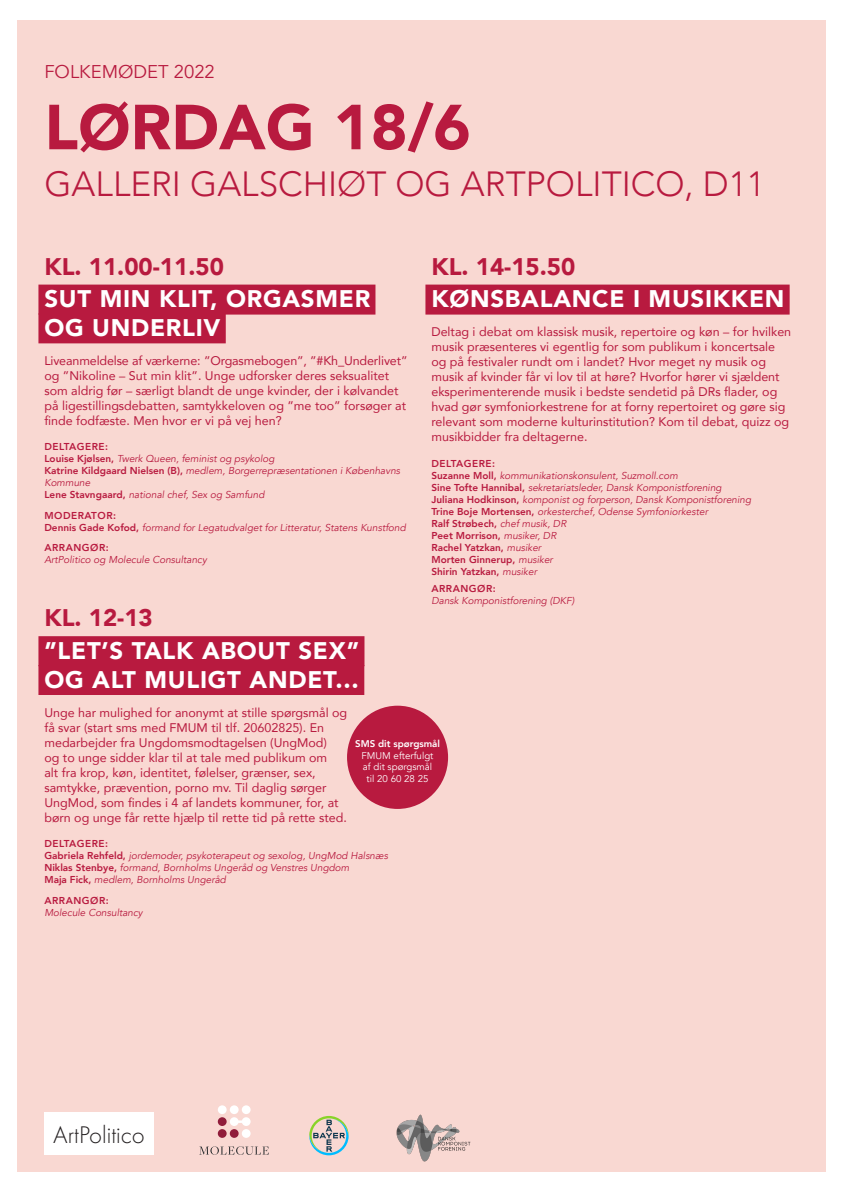
<style>
.page{position:relative;width:843px;height:1192px;background:#fff}
.page>*{position:absolute;margin:0;border:0;box-sizing:border-box;transform-origin:0 0}
.Dato{font:900 62.9px "Avenir";color:#b81a3f}
.Dato-2{font:300 34.95px "Avenir";color:#b81a3f}
.Dato-3{font:300 24.95px "Futura PT";color:#231f20}
.Stor_titel{font:900 24px "Avenir";letter-spacing:.03em;color:#fff}
.stor_tid{font:900 24px "Avenir";color:#b81a3f}
.Dato-4{font:18.45px "Avenir";color:#b81a3f}
.stort_tekst{font:12.5px/15px "Avenir";color:#b81a3f}
.Stor_navn{font:italic 10px/12px "Avenir";color:#b81a3f}
.Stor_navn-2{font:800 10px "Avenir";color:#b81a3f}
.Stor_deltager{font:800 10px "Avenir";letter-spacing:.05em;color:#b81a3f}
.Deltager__overskrift{font:800 10px "Avenir";letter-spacing:.05em;color:#b81a3f}
.Navne{font:9.7px/11.7px "Avenir";color:#fff;text-align:center}
.s1{font-weight:800;font-style:normal}
.s2{font-weight:400;font-style:italic}
.s3{font-weight:800}
</style>
<div class="page">
<div style="left:17px;top:20px;width:808px;height:1152px;background:#f9d8d2"></div>
<div style="left:38px;top:285px;width:337px;height:30px;background:#b81a3f"></div>
<div style="left:38px;top:313px;width:188px;height:30px;background:#b81a3f"></div>
<div style="left:38px;top:636px;width:326px;height:30px;background:#b81a3f"></div>
<div style="left:38px;top:665px;width:326px;height:30px;background:#b81a3f"></div>
<div style="left:425px;top:285px;width:364px;height:30px;background:#b81a3f"></div>
<div style="left:347px;top:706px;width:101px;height:103px;background:#b81a3f;border-radius:50%"></div>
<div style="left:44px;top:1112px;width:110px;height:43px;background:#fff"></div>
<svg style="left:199px;top:1146px;width:70px;height:9px"></svg>
<div style="left:218px;top:1117px;width:9px;height:9px;background:#901c3a;border-radius:50%"></div>
<div style="left:218px;top:1129px;width:9px;height:9px;background:#901c3a;border-radius:50%"></div>
<div style="left:230px;top:1129px;width:9px;height:9px;background:#901c3a;border-radius:50%"></div>
<div style="left:218px;top:1105px;width:9px;height:9px;background:#fff;border-radius:50%"></div>
<div style="left:230px;top:1105px;width:9px;height:9px;background:#fff;border-radius:50%"></div>
<div style="left:242px;top:1105px;width:8px;height:9px;background:#fff;border-radius:50%"></div>
<div style="left:242px;top:1129px;width:8px;height:9px;background:#fff;border-radius:50%"></div>
<svg style="left:230px;top:1117px;width:20px;height:9px"></svg>
<svg style="left:309px;top:1116px;width:40px;height:39px"></svg>
<img style="left:396px;top:1114px;width:75px;height:48px">
<p class="Dato-4" style="left:44px;top:61px;width:172px">FOLKEMØDET 2022</p>
<p class="Dato" style="left:44px;top:73px;width:428px">LØRDAG 18/6</p>
<p class="Dato-2" style="left:44px;top:163px;width:722px">GALLERI GALSCHIØT OG ARTPOLITICO, D11</p>
<p class="stor_tid" style="left:44px;top:246px;width:181px">KL. 11.00-11.50</p>
<p class="Stor_titel" style="left:44px;top:278px;width:327px">SUT MIN KLIT, ORGASMER</p>
<p class="Stor_titel" style="left:44px;top:307px;width:178px">OG UNDERLIV</p>
<p class="stort_tekst" style="left:44px;top:353px;width:364px">Liveanmeldelse af værkerne: ”Orgasmebogen”, ”#Kh_Underlivet” og ”Nikoline – Sut min klit”. Unge udforsker deres seksualitet som aldrig før – særligt blandt de unge kvinder, der i kølvandet på ligestillingsdebatten, samtykkeloven og ”me too” forsøger at finde fodfæste. Men hvor er vi på vej hen?</p>
<p class="Stor_deltager" style="left:44px;top:439px;width:65px">DELTAGERE:</p>
<p class="Stor_navn" style="left:44px;top:453px;width:232px"><span class="s1">Louise Kjølsen,</span> Twerk Queen, feminist og psykolog</p>
<p class="Stor_navn" style="left:44px;top:465px;width:357px"><span class="s1">Katrine Kildgaard Nielsen (B),</span> medlem, Borgerrepræsentationen i Københavns<br>Kommune</p>
<p class="Stor_navn" style="left:44px;top:489px;width:222px"><span class="s1">Lene Stavngaard,</span> national chef, Sex og Samfund</p>
<p class="Stor_deltager" style="left:44px;top:508px;width:73px">MODERATOR:</p>
<p class="Stor_navn" style="left:44px;top:522px;width:363px"><span class="s1">Dennis Gade Kofod,</span> formand for Legatudvalget for Litteratur, Statens Kunstfond</p>
<p class="Stor_deltager" style="left:44px;top:540px;width:66px">ARRANGØR:</p>
<p class="Stor_navn" style="left:44px;top:554px;width:164px">ArtPolitico og Molecule Consultancy</p>
<p class="stor_tid" style="left:431px;top:246px;width:145px">KL. 14-15.50</p>
<p class="Stor_titel" style="left:431px;top:278px;width:354px">KØNSBALANCE I MUSIKKEN</p>
<p class="stort_tekst" style="left:431px;top:324px;width:361px">Deltag i debat om klassisk musik, repertoire og køn – for hvilken musik præsenteres vi egentlig for som publikum i koncertsale og på festivaler rundt om i landet? Hvor meget ny musik og musik af kvinder får vi lov til at høre? Hvorfor hører vi sjældent eksperimenterende musik i bedste sendetid på DRs flader, og hvad gør symfoniorkestrene for at forny repertoiret og gøre sig relevant som moderne kulturinstitution? Kom til debat, quizz og musikbidder fra deltagerne.</p>
<p class="Stor_deltager" style="left:431px;top:455px;width:65px">DELTAGERE:</p>
<p class="Stor_navn" style="left:431px;top:469px;width:248px"><span class="s1">Suzanne Moll,</span> kommunikationskonsulent, Suzmoll.com</p>
<p class="Stor_navn" style="left:431px;top:481px;width:292px"><span class="s1">Sine Tofte Hannibal,</span> sekretariatsleder, Dansk Komponistforening</p>
<p class="Stor_navn" style="left:431px;top:493px;width:321px"><span class="s1">Juliana Hodkinson,</span> komponist og forperson, Dansk Komponistforening</p>
<p class="Stor_navn" style="left:431px;top:505px;width:278px"><span class="s1">Trine Boje Mortensen,</span> orkesterchef, Odense Symfoniorkester</p>
<p class="Stor_navn-2" style="left:431px;top:515px;width:136px">Ralf Strøbech, <span class="s2">chef musik, DR</span></p>
<p class="Stor_navn-2" style="left:431px;top:527px;width:126px">Peet Morrison, <span class="s2">musiker, DR</span></p>
<p class="Stor_navn-2" style="left:431px;top:539px;width:111px">Rachel Yatzkan, <span class="s2">musiker</span></p>
<p class="Stor_navn-2" style="left:431px;top:551px;width:123px">Morten Ginnerup, <span class="s2">musiker</span></p>
<p class="Stor_navn-2" style="left:431px;top:563px;width:107px">Shirin Yatzkan, <span class="s2">musiker</span></p>
<p class="Deltager__overskrift" style="left:431px;top:581px;width:66px">ARRANGØR:</p>
<p class="Stor_navn" style="left:431px;top:595px;width:144px">Dansk Komponistforening (DKF)</p>
<p class="stor_tid" style="left:44px;top:597px;width:110px">KL. 12-13</p>
<p class="Stor_titel" style="left:44px;top:630px;width:316px">”LET’S TALK ABOUT SEX”</p>
<p class="Stor_titel" style="left:44px;top:659px;width:316px">OG ALT MULIGT ANDET…</p>
<p class="stort_tekst" style="left:44px;top:704px;width:304px">Unge har mulighed for anonymt at stille spørgsmål og få svar (start sms med FMUM til tlf. 20602825). En medarbejder fra Ungdomsmodtagelsen (UngMod)<br>og to unge sidder klar til at tale med publikum om<br>alt fra krop, køn, identitet, følelser, grænser, sex, samtykke, prævention, porno mv. Til daglig sørger UngMod, som findes i 4 af landets kommuner, for, at børn og unge får rette hjælp til rette tid på rette sted.</p>
<p class="Stor_deltager" style="left:44px;top:836px;width:65px">DELTAGERE:</p>
<p class="Stor_navn" style="left:44px;top:850px;width:345px"><span class="s1">Gabriela Rehfeld,</span> jordemoder, psykoterapeut og sexolog, UngMod Halsnæs</p>
<p class="Stor_navn" style="left:44px;top:862px;width:306px"><span class="s1">Niklas Stenbye,</span> formand, Bornholms Ungeråd og Venstres Ungdom</p>
<p class="Stor_navn" style="left:44px;top:874px;width:183px"><span class="s1">Maja Fick,</span> medlem, Bornholms Ungeråd</p>
<p class="Stor_deltager" style="left:44px;top:892px;width:66px">ARRANGØR:</p>
<p class="Stor_navn" style="left:44px;top:906px;width:100px">Molecule Consultancy</p>
<p class="Navne" style="left:355px;top:738px;width:86px"><span class="s3">SMS dit spørgsmål<br></span>FMUM efterfulgt<br>af dit spørgsmål<br>til 20 60 28 25</p>
<p class="Dato-3" style="left:53px;top:1121px;width:93px">ArtPolitico</p>
</div>
